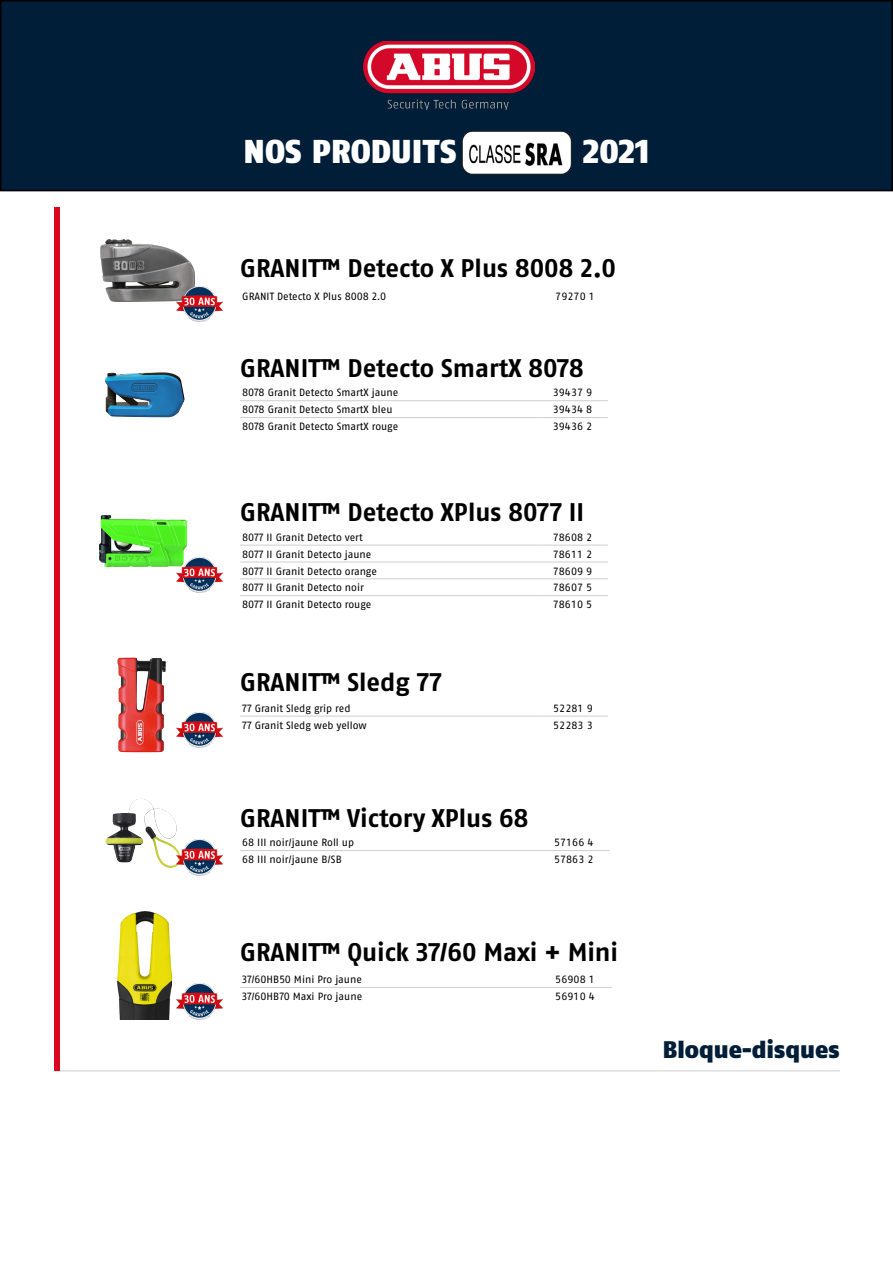
<style>
.page{position:relative;width:893px;height:1263px;background:#fff}
.page>*{position:absolute;margin:0;border:0;box-sizing:border-box;transform-origin:0 0}
.t1{font:900 33px "ABUS Fago Pro";color:#fff}
.t2{font:700 25.5px "ABUS Fago Pro";color:#000}
.t3{font:900 24px "ABUS Fago Pro";color:#001e38}
.t4{font:10.5px "ABUS Fago Pro";color:#000}
</style>
<div class="page">
<div style="left:1px;top:1px;width:891px;height:190px;background:#001e38"></div>
<div style="left:0;top:0;width:893px;height:191px;border:2px solid #000"></div>
<img style="left:364px;top:41px;width:170px;height:68px">
<img style="left:461px;top:131px;width:111px;height:44px">
<img style="left:99px;top:515px;width:88px;height:52px">
<img style="left:117px;top:657px;width:49px;height:95px">
<img style="left:106px;top:799px;width:37px;height:64px">
<img style="left:118px;top:911px;width:54px;height:108px">
<hr style="left:55px;top:1070px;width:785px;height:1px;background:#cecece">
<hr style="left:240px;top:545px;width:297px;height:1px;background:#cecece">
<hr style="left:537px;top:545px;width:71px;height:1px;background:#cecece">
<hr style="left:240px;top:562px;width:297px;height:1px;background:#cecece">
<hr style="left:537px;top:562px;width:71px;height:1px;background:#cecece">
<hr style="left:240px;top:578px;width:297px;height:1px;background:#cecece">
<hr style="left:537px;top:578px;width:71px;height:1px;background:#cecece">
<hr style="left:240px;top:595px;width:297px;height:1px;background:#cecece">
<hr style="left:537px;top:595px;width:71px;height:1px;background:#cecece">
<hr style="left:240px;top:716px;width:298px;height:1px;background:#cecece">
<hr style="left:538px;top:716px;width:70px;height:1px;background:#cecece">
<hr style="left:240px;top:850px;width:298px;height:1px;background:#cecece">
<hr style="left:538px;top:850px;width:72px;height:1px;background:#cecece">
<hr style="left:240px;top:987px;width:298px;height:1px;background:#cecece">
<hr style="left:538px;top:987px;width:74px;height:1px;background:#cecece">
<img style="left:176px;top:557px;width:47px;height:35px">
<img style="left:176px;top:713px;width:47px;height:35px">
<img style="left:176px;top:840px;width:47px;height:35px">
<img style="left:176px;top:984px;width:47px;height:35px">
<div style="left:54px;top:207px;width:6px;height:864px;background:#db0720"></div>
<img style="left:100px;top:240px;width:94px;height:61px">
<img style="left:176px;top:286px;width:47px;height:36px">
<img style="left:105px;top:372px;width:80px;height:45px">
<hr style="left:240px;top:400px;width:297px;height:1px;background:#cecece">
<hr style="left:537px;top:400px;width:71px;height:1px;background:#cecece">
<hr style="left:240px;top:417px;width:297px;height:1px;background:#cecece">
<hr style="left:537px;top:417px;width:71px;height:1px;background:#cecece">
<h1 class="t1" style="left:244px;top:132px;width:214px">NOS PRODUITS</h1>
<h1 class="t1" style="left:583px;top:132px;width:68px">2021</h1>
<h2 class="t2" style="left:240px;top:252px;width:377px">GRANIT™ Detecto X Plus 8008 2.0</h2>
<p class="t4" style="left:242px;top:290px;width:145px">GRANIT Detecto X Plus 8008 2.0</p>
<p class="t4" style="left:555px;top:290px;width:41px">79270 1</p>
<h2 class="t2" style="left:240px;top:352px;width:346px">GRANIT™ Detecto SmartX 8078</h2>
<p class="t4" style="left:242px;top:386px;width:158px">8078 Granit Detecto SmartX jaune</p>
<p class="t4" style="left:553px;top:386px;width:41px">39437 9</p>
<p class="t4" style="left:242px;top:403px;width:152px">8078 Granit Detecto SmartX bleu</p>
<p class="t4" style="left:553px;top:403px;width:41px">39434 8</p>
<p class="t4" style="left:242px;top:420px;width:157px">8078 Granit Detecto SmartX rouge</p>
<p class="t4" style="left:553px;top:420px;width:41px">39436 2</p>
<h2 class="t2" style="left:240px;top:497px;width:346px">GRANIT™ Detecto XPlus 8077 II</h2>
<p class="t4" style="left:242px;top:531px;width:122px">8077 II Granit Detecto vert</p>
<p class="t4" style="left:553px;top:531px;width:41px">78608 2</p>
<p class="t4" style="left:242px;top:548px;width:131px">8077 II Granit Detecto jaune</p>
<p class="t4" style="left:553px;top:548px;width:41px">78611 2</p>
<p class="t4" style="left:242px;top:565px;width:136px">8077 II Granit Detecto orange</p>
<p class="t4" style="left:553px;top:565px;width:41px">78609 9</p>
<p class="t4" style="left:242px;top:581px;width:123px">8077 II Granit Detecto noir</p>
<p class="t4" style="left:553px;top:581px;width:41px">78607 5</p>
<p class="t4" style="left:242px;top:598px;width:131px">8077 II Granit Detecto rouge</p>
<p class="t4" style="left:553px;top:598px;width:41px">78610 5</p>
<h2 class="t2" style="left:240px;top:666px;width:203px">GRANIT™ Sledg 77</h2>
<p class="t4" style="left:242px;top:702px;width:110px">77 Granit Sledg grip red</p>
<p class="t4" style="left:553px;top:702px;width:41px">52281 9</p>
<p class="t4" style="left:242px;top:719px;width:126px">77 Granit Sledg web yellow</p>
<p class="t4" style="left:553px;top:719px;width:41px">52283 3</p>
<h2 class="t2" style="left:240px;top:803px;width:290px">GRANIT™ Victory XPlus 68</h2>
<p class="t4" style="left:242px;top:836px;width:113px">68 III noir/jaune Roll up</p>
<p class="t4" style="left:554px;top:836px;width:41px">57166 4</p>
<p class="t4" style="left:242px;top:853px;width:101px">68 III noir/jaune B/SB</p>
<p class="t4" style="left:554px;top:853px;width:41px">57863 2</p>
<h2 class="t2" style="left:240px;top:936px;width:380px">GRANIT™ Quick 37/60 Maxi + Mini</h2>
<p class="t4" style="left:242px;top:973px;width:121px">37/60HB50 Mini Pro jaune</p>
<p class="t4" style="left:555px;top:973px;width:41px">56908 1</p>
<p class="t4" style="left:242px;top:990px;width:121px">37/60HB70 Maxi Pro jaune</p>
<p class="t4" style="left:555px;top:990px;width:41px">56910 4</p>
<h3 class="t3" style="left:663px;top:1035px;width:179px">Bloque-disques</h3>
</div>
